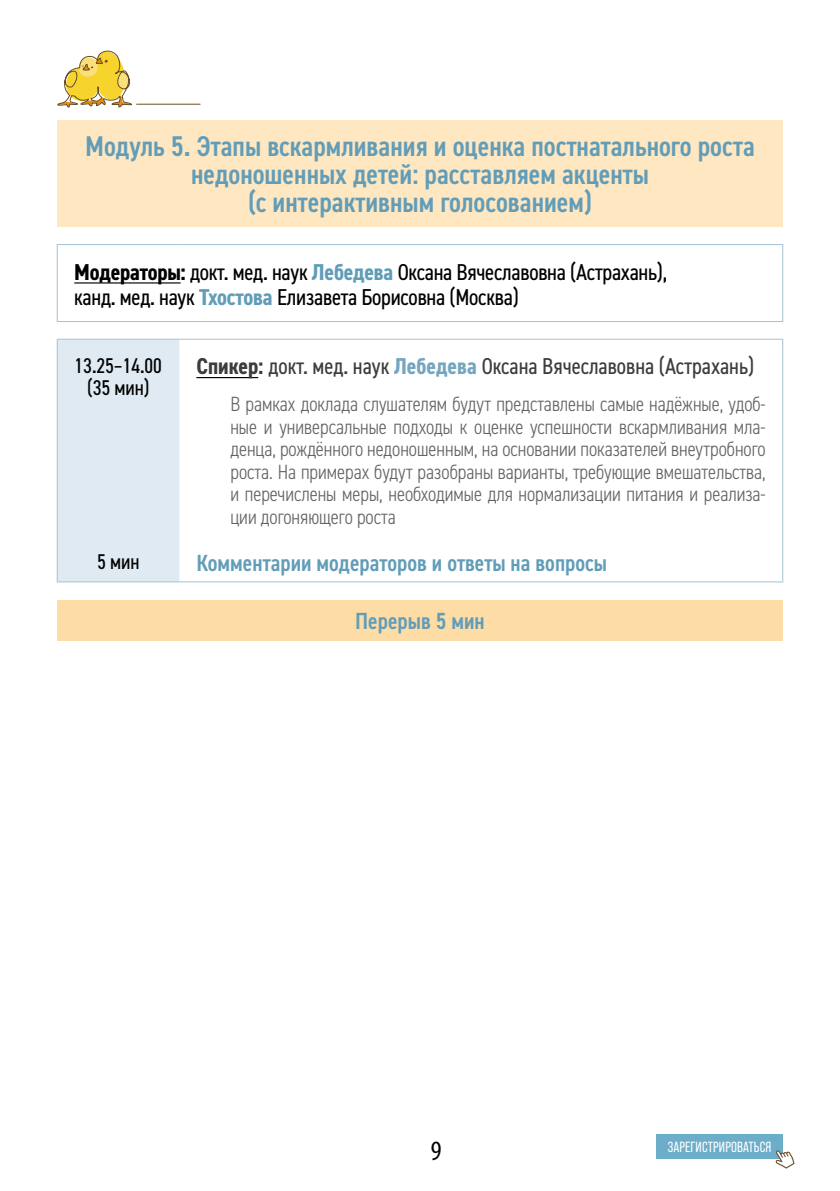
<style>
.page{position:relative;width:840px;height:1191px;background:#fff}
.page>*{position:absolute;margin:0;border:0;box-sizing:border-box;transform-origin:0 0}
.t1{font:600 condensed 28.6px/28px "DIN2014";color:#629db8;text-align:center}
.t2{font:condensed 28px "Myriad Pro";color:#000}
.t3{font:600 condensed 23.4px "DIN2014";color:#629db8}
.t4{font:23px/25px "DIN2014 Narrow";letter-spacing:-.01em;color:#000}
.t5{font:23px "DIN2014 Narrow";color:#3c3c3b}
.t6{font:21.4px/22px "DIN2014 Narrow";color:#000;text-align:center}
.t7{font:300 condensed 20.6px/22.6px "DIN2014";color:#646363;text-align:justify}
.t8{font:14.6px "Bebas Neue Pro";letter-spacing:.01em;color:#fff}
.s1{font-weight:700}
.s2{font-weight:700;color:#629db8}
.s3{font-weight:700;color:#75a6be}
</style>
<div class="page">
<svg style="left:57px;top:50px;width:75px;height:58px"></svg>
<hr style="left:136px;top:104px;width:64px;height:1px;background:#684c28">
<div style="left:655px;top:1133px;width:127px;height:25px;background:#6cadca"></div>
<svg style="left:775px;top:1150px;width:19px;height:18px"></svg>
<div style="left:57px;top:120px;width:725px;height:107px;background:#ffe7c2"></div>
<div style="left:58px;top:340px;width:121px;height:241px;background:#dfeaf3"></div>
<div style="left:57px;top:599px;width:725px;height:41px;background:#fedca6"></div>
<hr style="left:57px;top:535px;width:1px;height:46px;background:#a5c2d3">
<hr style="left:781px;top:535px;width:1px;height:46px;background:#a5c2d3">
<hr style="left:57px;top:581px;width:122px;height:1px;background:#a5c2d3">
<hr style="left:179px;top:581px;width:603px;height:1px;background:#a5c2d3">
<hr style="left:57px;top:244px;width:122px;height:1px;background:#a5c2d3">
<hr style="left:57px;top:245px;width:1px;height:76px;background:#a5c2d3">
<hr style="left:179px;top:244px;width:603px;height:1px;background:#a5c2d3">
<hr style="left:781px;top:245px;width:1px;height:76px;background:#a5c2d3">
<hr style="left:57px;top:321px;width:122px;height:1px;background:#a5c2d3">
<hr style="left:179px;top:321px;width:603px;height:1px;background:#a5c2d3">
<hr style="left:57px;top:339px;width:122px;height:1px;background:#a5c2d3">
<hr style="left:57px;top:340px;width:1px;height:195px;background:#a5c2d3">
<hr style="left:179px;top:339px;width:603px;height:1px;background:#a5c2d3">
<hr style="left:781px;top:340px;width:1px;height:195px;background:#a5c2d3">
<hr style="left:74px;top:282px;width:106px;height:1px;background:#000">
<hr style="left:196px;top:377px;width:62px;height:1px;background:#000">
<h1 class="t1" style="left:85px;top:131px;width:671px">Модуль 5. Этапы вскармливания и оценка постнатального роста недоношенных детей: расставляем акценты<br>(с интерактивным голосованием)</h1>
<p class="t4" style="left:74px;top:258px;width:594px"><span class="s1">Модераторы:</span> докт. мед. наук <span class="s2">Лебедева</span> Оксана Вячеславовна (Астрахань), канд. мед. наук <span class="s2">Тхостова</span> Елизавета Борисовна (Москва)</p>
<p class="t6" style="left:75px;top:354px;width:89px">13.25–14.00 (35 мин)</p>
<p class="t5" style="left:196px;top:351px;width:559px"><span class="s1">Спикер:</span> докт. мед. наук <span class="s3">Лебедева</span> Оксана Вячеславовна (Астрахань)</p>
<p class="t7" style="left:230px;top:392px;width:536px">В рамках доклада слушателям будут представлены самые надёжные, удоб&shy;ные и универсальные подходы к оценке успешности вскармливания мла&shy;денца, рождённого недоношенным, на основании показателей внеутробного роста. На примерах будут разобраны варианты, требующие вмешательства, и перечислены меры, необходимые для нормализации питания и реализа&shy;ции догоняющего роста</p>
<p class="t6" style="left:97px;top:550px;width:44px">5 мин</p>
<p class="t3" style="left:196px;top:547px;width:412px">Комментарии модераторов и ответы на вопросы</p>
<p class="t3" style="left:355px;top:605px;width:131px">Перерыв 5 мин</p>
<h2 class="t2" style="left:430px;top:1133px;width:12px">9</h2>
<p class="t8" style="left:667px;top:1138px;width:105px">ЗАРЕГИСТРИРОВАТЬСЯ</p>
</div>
